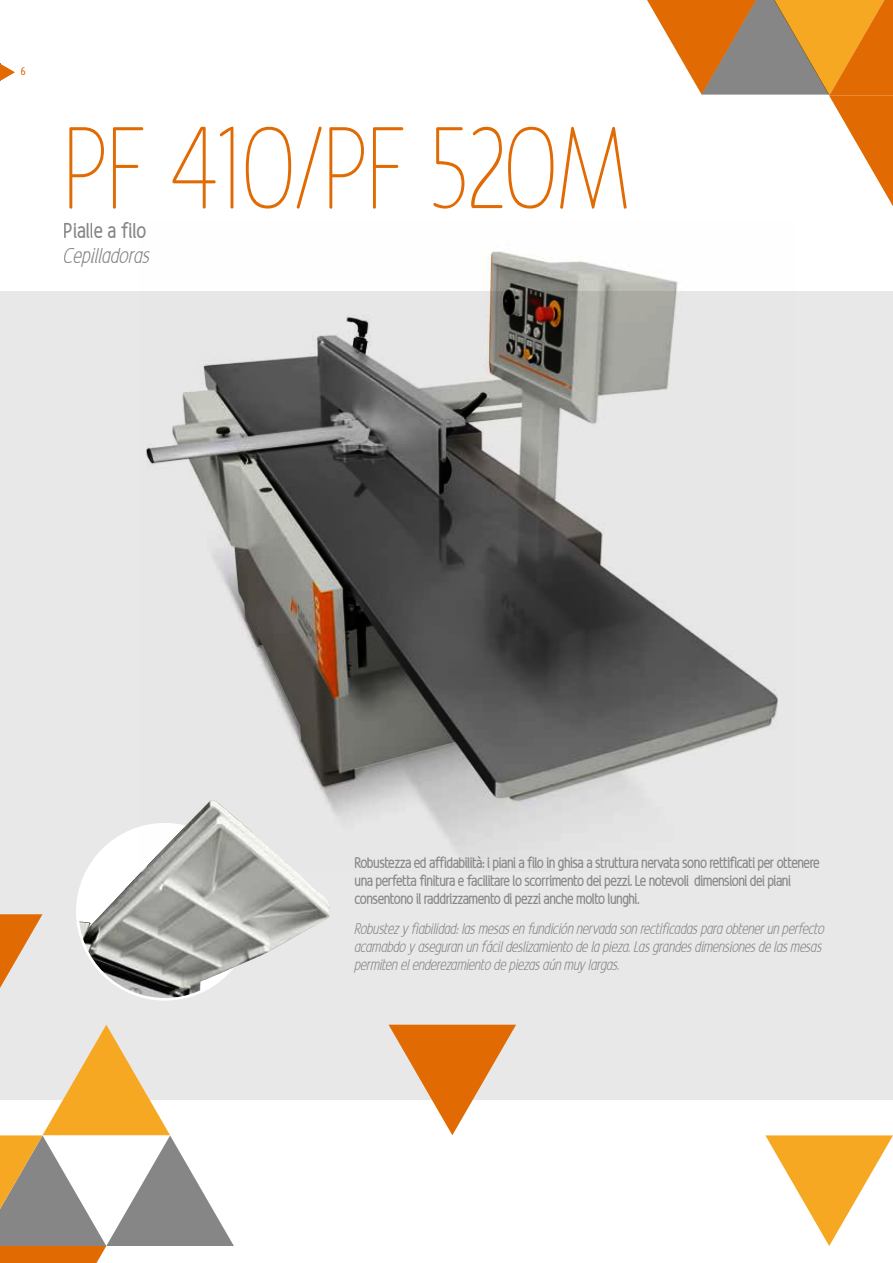
<style>
.page{position:relative;width:893px;height:1263px;background:#fff}
.page>*{position:absolute;margin:0;border:0;box-sizing:border-box;transform-origin:0 0}
.t1{font:100 112.5px "Revalo Modern";color:#e16a03}
.t2{font:italic 300 21px "Revalo Modern";color:#878686}
.t3{font:21px "Revalo Modern";color:#878686}
.t4{font:15px/18px "Revalo Modern";letter-spacing:-.03em;color:#878686}
.t5{font:italic 300 15px/18px "Revalo Modern";letter-spacing:-.01em;color:#878686}
.t6{font:300 10.5px "Revalo Modern";color:#e16a03}
</style>
<div class="page">
<svg style="left:0;top:64px;width:15px;height:17px"></svg>
<div style="left:0;top:291px;width:893px;height:809px;background:#e9e8e9"></div>
<img style="left:78px;top:833px;width:143px;height:166px">
<img style="left:125px;top:827px;width:205px;height:153px">
<svg style="left:765px;top:1135px;width:128px;height:111px"></svg>
<svg style="left:389px;top:1025px;width:127px;height:110px"></svg>
<svg style="left:0;top:1025px;width:234px;height:238px"></svg>
<svg style="left:0;top:914px;width:43px;height:74px"></svg>
<svg style="left:647px;top:0;width:246px;height:206px"></svg>
<img style="left:140px;top:251px;width:638px;height:621px">
<img style="left:146px;top:252px;width:631px;height:549px">
<p class="t6" style="left:21px;top:64px;width:6px">6</p>
<h1 class="t1" style="left:64px;top:91px;width:568px">PF 410/PF 520M</h1>
<h2 class="t3" style="left:64px;top:216px;width:84px">Pialle a filo</h2>
<h2 class="t2" style="left:64px;top:241px;width:87px">Cepilladoras</h2>
<p class="t4" style="left:354px;top:852px;width:467px">Robustezza ed affidabilità: i piani a filo in ghisa a struttura nervata sono rettificati per ottenere una perfetta finitura e facilitare lo scorrimento dei pezzi. Le notevoli dimensioni dei piani consentono il raddrizzamento di pezzi anche molto lunghi.</p>
<p class="t5" style="left:354px;top:918px;width:471px">Robustez y fiabilidad: las mesas en fundición nervada son rectificadas para obtener un perfecto acamabdo y aseguran un fácil deslizamiento de la pieza. Las grandes dimensiones de las mesas permiten el enderezamiento de piezas aún muy largas.</p>
</div>
